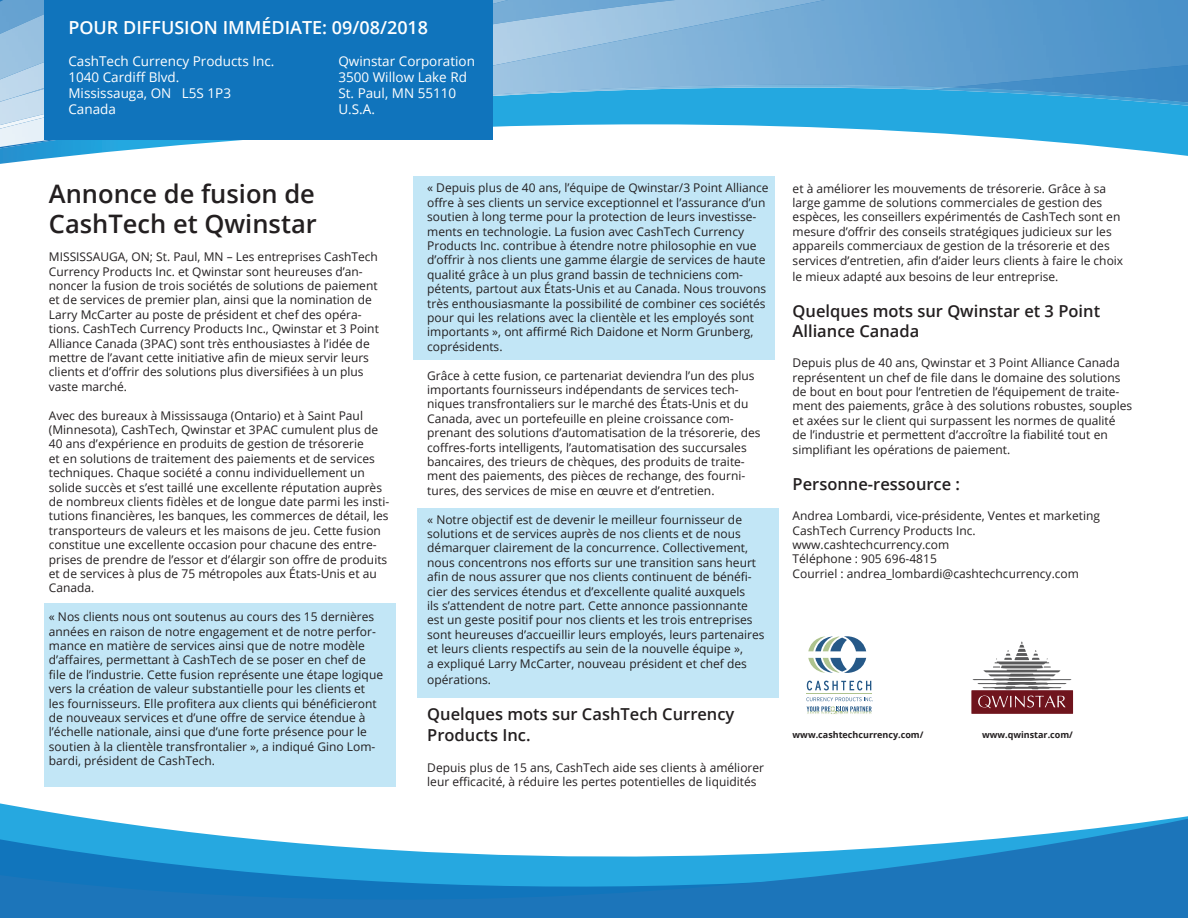
<style>
.page{position:relative;width:1188px;height:918px;background:#fff}
.page>*{position:absolute;margin:0;border:0;box-sizing:border-box;transform-origin:0 0}
.t1{font:600 25.5px/30.6px "Open Sans";color:#231f20}
.t2{font:600 18px "Open Sans";color:#fff}
.t3{font:600 16.5px/21.6px "Open Sans";color:#231f20}
.t4{font:13.5px "Open Sans";color:#fff}
.t5{font:12px/14.4px "Open Sans";color:#231f20}
.t6{font:700 9px "Open Sans";color:#231f20}
</style>
<div class="page">
<svg style="left:0;top:118px;width:1188px;height:59px"></svg>
<img style="left:825px;top:0;width:363px;height:118px">
<img style="left:0;top:0;width:825px;height:147px">
<img style="left:493px;top:0;width:15px;height:125px">
<img style="left:0;top:102px;width:44px;height:27px">
<img style="left:0;top:0;width:44px;height:102px">
<svg style="left:0;top:98px;width:12px;height:4px"></svg>
<svg style="left:0;top:783px;width:1188px;height:135px"></svg>
<svg style="left:807px;top:681px;width:64px;height:9px"></svg>
<hr style="left:807px;top:694px;width:65px;height:1px;background:#aec38e">
<svg style="left:806px;top:697px;width:67px;height:17px"></svg>
<svg style="left:808px;top:636px;width:58px;height:15px"></svg>
<svg style="left:808px;top:658px;width:58px;height:15px"></svg>
<svg style="left:971px;top:642px;width:102px;height:72px"></svg>
<div style="left:44px;top:0;width:449px;height:140px;background:#1074bc"></div>
<div style="left:44px;top:603px;width:351px;height:184px;background:#c2e6f6"></div>
<div style="left:413px;top:177px;width:362px;height:183px;background:#c2e6f6"></div>
<div style="left:417px;top:508px;width:361px;height:190px;background:#c2e6f6"></div>
<p class="t2" style="left:68px;top:15px;width:361px">POUR DIFFUSION IMMÉDIATE: 09/08/2018</p>
<p class="t4" style="left:68px;top:51px;width:208px">CashTech Currency Products Inc.</p>
<p class="t4" style="left:338px;top:51px;width:138px">Qwinstar Corporation</p>
<p class="t4" style="left:68px;top:68px;width:113px">1040 Cardiff Blvd.</p>
<p class="t4" style="left:338px;top:68px;width:130px">3500 Willow Lake Rd</p>
<p class="t4" style="left:68px;top:84px;width:164px">Mississauga, ON L5S 1P3</p>
<p class="t4" style="left:338px;top:84px;width:119px">St. Paul, MN 55110</p>
<p class="t4" style="left:68px;top:100px;width:49px">Canada</p>
<p class="t4" style="left:338px;top:100px;width:38px">U.S.A.</p>
<p class="t1" style="left:49px;top:178px;width:269px">Annonce de fusion de<br>CashTech et Qwinstar</p>
<p class="t5" style="left:49px;top:249px;width:332px">MISSISSAUGA, ON; St. Paul, MN – Les entreprises CashTech Currency Products Inc. et Qwinstar sont heureuses d’an&shy;noncer la fusion de trois sociétés de solutions de paiement et de services de premier plan, ainsi que la nomination de Larry McCarter au poste de président et chef des opéra&shy;tions. CashTech Currency Products Inc., Qwinstar et 3 Point Alliance Canada (3PAC) sont très enthousiastes à l’idée de mettre de l’avant cette initiative afin de mieux servir leurs clients et d’offrir des solutions plus diversifiées à un plus vaste marché.</p>
<p class="t5" style="left:49px;top:408px;width:342px">Avec des bureaux à Mississauga (Ontario) et à Saint Paul (Minnesota), CashTech, Qwinstar et 3PAC cumulent plus de 40 ans d’expérience en produits de gestion de trésorerie<br>et en solutions de traitement des paiements et de services techniques. Chaque société a connu individuellement un solide succès et s’est taillé une excellente réputation auprès de nombreux clients fidèles et de longue date parmi les insti&shy;tutions financières, les banques, les commerces de détail, les transporteurs de valeurs et les maisons de jeu. Cette fusion constitue une excellente occasion pour chacune des entre&shy;prises de prendre de l’essor et d’élargir son offre de produits et de services à plus de 75 métropoles aux États-Unis et au Canada.</p>
<p class="t5" style="left:49px;top:609px;width:336px">« Nos clients nous ont soutenus au cours des 15 dernières années en raison de notre engagement et de notre perfor&shy;mance en matière de services ainsi que de notre modèle d’affaires, permettant à CashTech de se poser en chef de file de l’industrie. Cette fusion représente une étape logique vers la création de valeur substantielle pour les clients et les fournisseurs. Elle profitera aux clients qui bénéficieront de nouveaux services et d’une offre de service étendue à l’échelle nationale, ainsi que d’une forte présence pour le soutien à la clientèle transfrontalier », a indiqué Gino Lom&shy;bardi, président de CashTech.</p>
<p class="t5" style="left:427px;top:181px;width:343px">« Depuis plus de 40 ans, l’équipe de Qwinstar/3 Point Alliance offre à ses clients un service exceptionnel et l’assurance d’un soutien à long terme pour la protection de leurs investisse&shy;ments en technologie. La fusion avec CashTech Currency Products Inc. contribue à étendre notre philosophie en vue d’offrir à nos clients une gamme élargie de services de haute qualité grâce à un plus grand bassin de techniciens com&shy;pétents, partout aux États-Unis et au Canada. Nous trouvons très enthousiasmante la possibilité de combiner ces sociétés pour qui les relations avec la clientèle et les employés sont importants », ont affirmé Rich Daidone et Norm Grunberg, coprésidents.</p>
<p class="t5" style="left:427px;top:368px;width:335px">Grâce à cette fusion, ce partenariat deviendra l’un des plus importants fournisseurs indépendants de services tech&shy;niques transfrontaliers sur le marché des États-Unis et du Canada, avec un portefeuille en pleine croissance com&shy;prenant des solutions d’automatisation de la trésorerie, des coffres-forts intelligents, l’automatisation des succursales bancaires, des trieurs de chèques, des produits de traite&shy;ment des paiements, des pièces de rechange, des fourni&shy;tures, des services de mise en œuvre et d’entretien.</p>
<p class="t5" style="left:427px;top:512px;width:339px">« Notre objectif est de devenir le meilleur fournisseur de solutions et de services auprès de nos clients et de nous démarquer clairement de la concurrence. Collectivement, nous concentrons nos efforts sur une transition sans heurt afin de nous assurer que nos clients continuent de bénéfi&shy;cier des services étendus et d’excellente qualité auxquels<br>ils s’attendent de notre part. Cette annonce passionnante est un geste positif pour nos clients et les trois entreprises sont heureuses d’accueillir leurs employés, leurs partenaires et leurs clients respectifs au sein de la nouvelle équipe »,<br>a expliqué Larry McCarter, nouveau président et chef des</p>
<p class="t5" style="left:427px;top:672px;width:65px">opérations.</p>
<p class="t3" style="left:427px;top:703px;width:309px">Quelques mots sur CashTech Currency<br>Products Inc.</p>
<p class="t5" style="left:427px;top:760px;width:338px">Depuis plus de 15 ans, CashTech aide ses clients à améliorer leur efficacité, à réduire les pertes potentielles de liquidités</p>
<p class="t5" style="left:793px;top:181px;width:332px">et à améliorer les mouvements de trésorerie. Grâce à sa large gamme de solutions commerciales de gestion des espèces, les conseillers expérimentés de CashTech sont en mesure d’offrir des conseils stratégiques judicieux sur les appareils commerciaux de gestion de la trésorerie et des services d’entretien, afin d’aider leurs clients à faire le choix</p>
<p class="t5" style="left:793px;top:269px;width:267px">le mieux adapté aux besoins de leur entreprise.</p>
<p class="t3" style="left:793px;top:301px;width:309px;line-height:19.8px">Quelques mots sur Qwinstar et 3 Point<br>Alliance Canada</p>
<p class="t5" style="left:793px;top:355px;width:341px">Depuis plus de 40 ans, Qwinstar et 3 Point Alliance Canada représentent un chef de file dans le domaine des solutions de bout en bout pour l’entretien de l’équipement de traite&shy;ment des paiements, grâce à des solutions robustes, souples et axées sur le client qui surpassent les normes de qualité de l’industrie et permettent d’accroître la fiabilité tout en simplifiant les opérations de paiement.</p>
<p class="t3" style="left:793px;top:473px;width:169px">Personne-ressource :</p>
<p class="t5" style="left:793px;top:508px;width:309px">Andrea Lombardi, vice-présidente, Ventes et marketing</p>
<p class="t5" style="left:793px;top:523px;width:185px">CashTech Currency Products Inc.</p>
<p class="t5" style="left:793px;top:537px;width:158px">www.cashtechcurrency.com</p>
<p class="t5" style="left:793px;top:552px;width:146px">Téléphone : 905 696-4815</p>
<p class="t5" style="left:793px;top:566px;width:288px">Courriel : andrea_lombardi@cashtechcurrency.com</p>
<p class="t6" style="left:793px;top:728px;width:132px">www.cashtechcurrency.com/</p>
<p class="t6" style="left:982px;top:728px;width:92px">www.qwinstar.com/</p>
</div>
